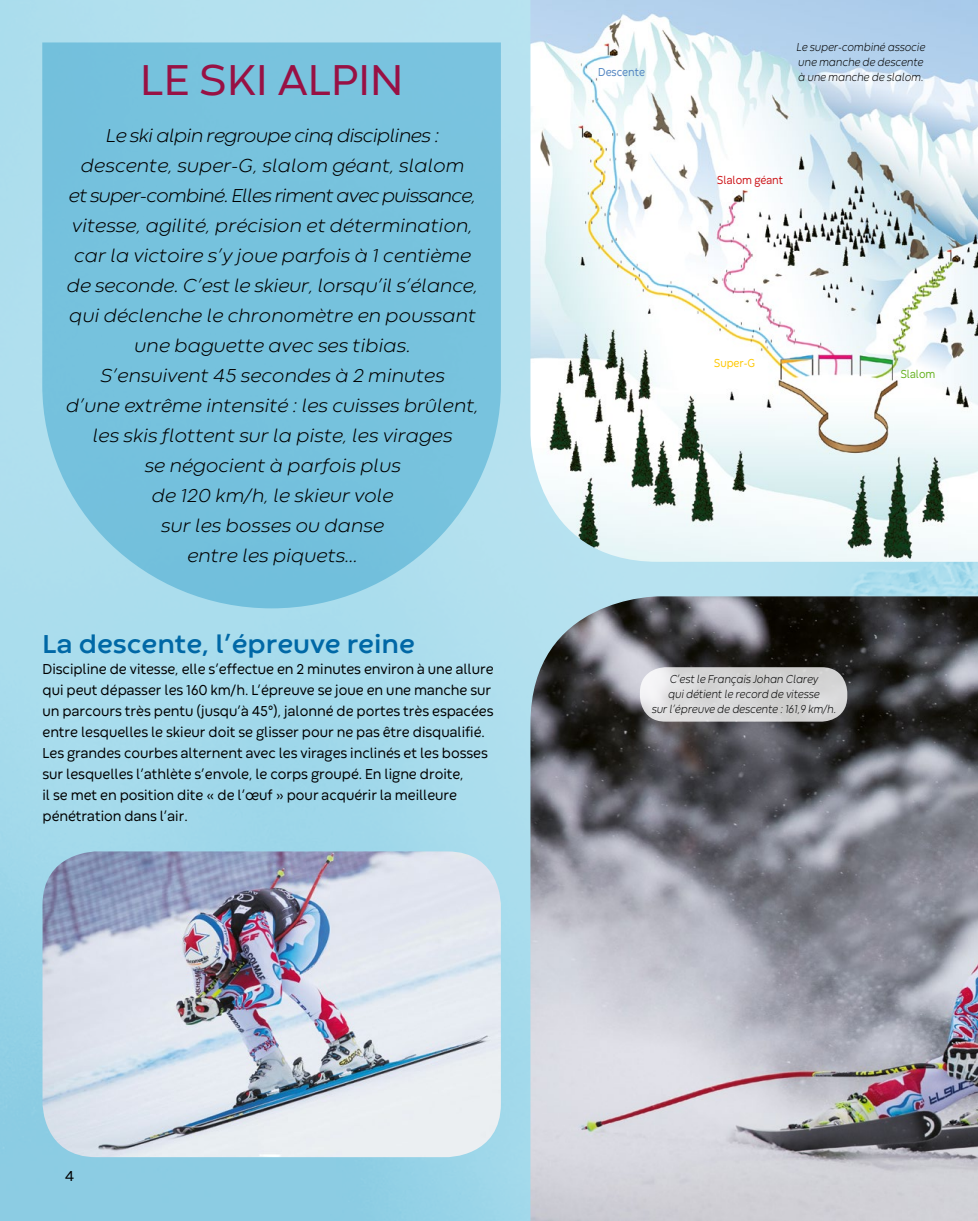
<style>
.page{position:relative;width:978px;height:1221px;background:#fff}
.page>*{position:absolute;margin:0;border:0;box-sizing:border-box;transform-origin:0 0}
.t1{font:45px "Codec Warm";color:#981144}
.t2{font:700 27px "Codec Warm";color:#0068a6}
.t3{font:italic 300 19.5px/30px "Codec Warm";color:#000;text-align:center}
.t4{font:15px/21px "Codec Warm";color:#000;scale:.9 1}
.t5{font:15px "Codec Warm";color:#000}
.t6{font:italic 300 12px/15px "Codec Warm";color:#000;scale:.85 1}
.t7{font:12px "Codec Warm";color:#cc1216;scale:.85 1}
.t8{font:12px "Codec Warm";color:#5184c1;scale:.85 1}
.t9{font:12px "Codec Warm";color:#fec800;scale:.85 1}
.t10{font:12px "Codec Warm";color:#65b221;scale:.85 1}
</style>
<div class="page">
<svg style="left:42px;top:42px;width:459px;height:566px;background:#7ac4de"></svg>
<img style="left:530px;top:596px;width:448px;height:624px">
<img style="left:43px;top:851px;width:458px;height:306px">
<img style="left:530px;top:0;width:448px;height:562px">
<svg style="left:640px;top:667px;width:207px;height:54px;background:#d8d7d8"></svg>
<h1 class="t1" style="left:140px;top:53px;width:265px">LE SKI ALPIN</h1>
<p class="t3" style="left:65px;top:121px;width:415px">Le ski alpin regroupe cinq disciplines : descente, super-G, slalom géant, slalom<br>et super-combiné. Elles riment avec puissance, vitesse, agilité, précision et détermination, car la victoire s’y joue parfois à 1 centième de seconde. C’est le skieur, lorsqu’il s’élance, qui déclenche le chronomètre en poussant une baguette avec ses tibias.<br>S’ensuivent 45 secondes à 2 minutes<br>d’une extrême intensité : les cuisses brûlent, les skis flottent sur la piste, les virages<br>se négocient à parfois plus<br>de 120 km/h, le skieur vole<br>sur les bosses ou danse<br>entre les piquets…</p>
<h2 class="t2" style="left:43px;top:627px;width:374px">La descente, l’épreuve reine</h2>
<p class="t4" style="left:43px;top:659px;width:503px">Discipline de vitesse, elle s’effectue en 2 minutes environ à une allure qui peut dépasser les 160 km/h. L’épreuve se joue en une manche sur un parcours très pentu (jusqu’à 45°), jalonné de portes très espacées entre lesquelles le skieur doit se glisser pour ne pas être disqualifié.<br>Les grandes courbes alternent avec les virages inclinés et les bosses sur lesquelles l’athlète s’envole, le corps groupé. En ligne droite,<br>il se met en position dite « de l’œuf » pour acquérir la meilleure pénétration dans l’air.</p>
<p class="t8" style="left:598px;top:65px;width:56px">Descente</p>
<p class="t6" style="left:796px;top:40px;width:153px">Le super-combiné associe une manche de descente à une manche de slalom.</p>
<p class="t7" style="left:717px;top:173px;width:79px">Slalom géant</p>
<p class="t9" style="left:714px;top:356px;width:50px">Super-G</p>
<p class="t10" style="left:901px;top:367px;width:42px">Slalom</p>
<p class="t6" style="left:651px;top:671px;width:219px;text-align:center">C’est le Français Johan Clarey<br>qui détient le record de vitesse<br>sur l’épreuve de descente : 161,9 km/h.</p>
<p class="t5" style="left:65px;top:1166px;width:11px">4</p>
</div>
